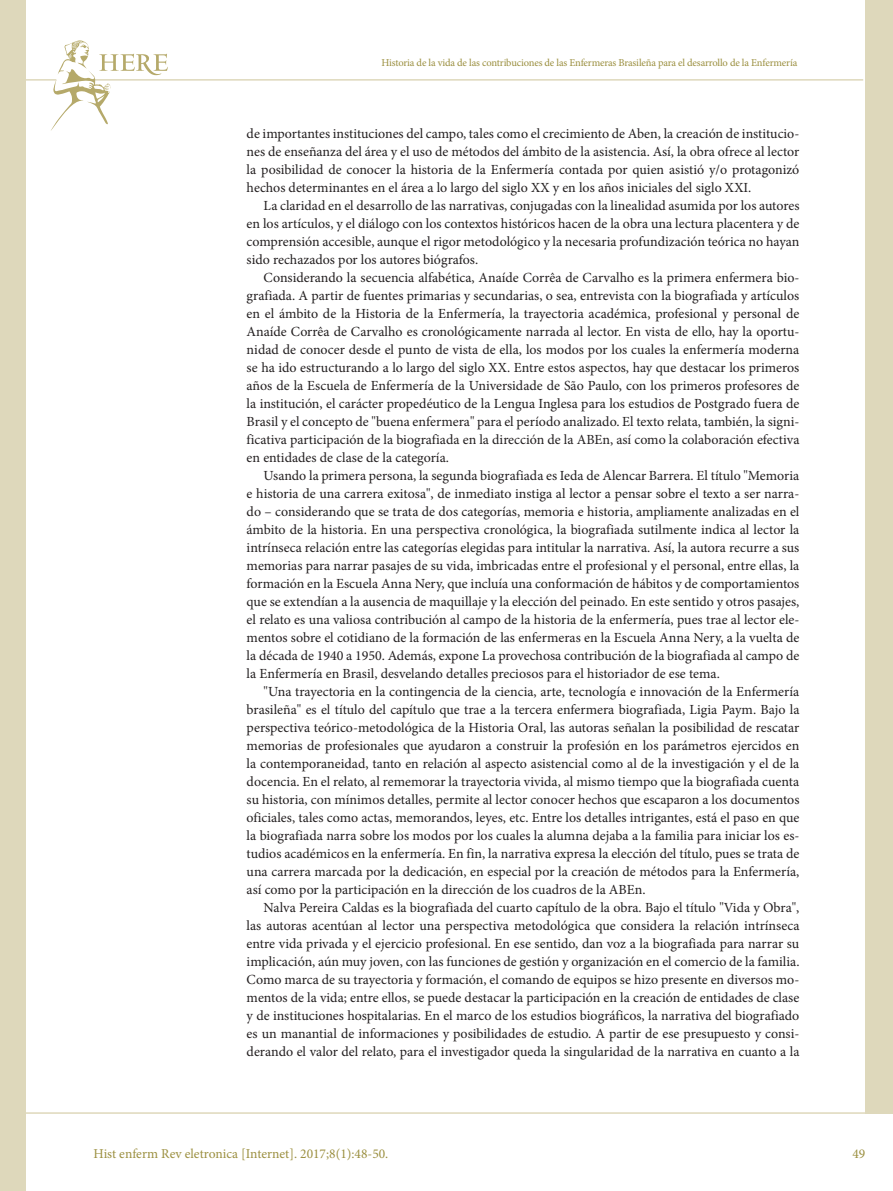
<style>
.page{position:relative;width:893px;height:1191px;background:#fff}
.page>*{position:absolute;margin:0;border:0;box-sizing:border-box;transform-origin:0 0}
.t1{font:13.95px/18px "Minion Pro";color:#231f20;text-align:justify}
.t2{font:13.5px "Minion Pro";color:#9b8f3f}
.t3{font:10.5px "Minion Pro";letter-spacing:-.015em;color:#9b8f3f}
</style>
<div class="page">
<hr style="left:0;top:1112px;width:893px;height:1px;background:#ded8bb">
<hr style="left:0;top:79px;width:863px;height:2px;background:#ded8bb">
<div style="left:865px;top:0;width:28px;height:1113px;background:#ded8bb"></div>
<div style="left:0;top:0;width:26px;height:1191px;background:#ded8bb"></div>
<svg style="left:50px;top:40px;width:118px;height:91px"></svg>
<p class="t3" style="left:381px;top:56px;width:417px">Historia de la vida de las contribuciones de las Enfermeras Brasileña para el desarrollo de la Enfermería</p>
<p class="t1" style="left:247px;top:124px;width:554px">de importantes instituciones del campo, tales como el crecimiento de Aben, la creación de institucio&shy;nes de enseñanza del área y el uso de métodos del ámbito de la asistencia. Así, la obra ofrece al lector la posibilidad de conocer la historia de la Enfermería contada por quien asistió y/o protagonizó hechos determinantes en el área a lo largo del siglo XX y en los años iniciales del siglo XXI.</p>
<p class="t1" style="left:247px;top:196px;width:554px;text-indent:17px">La claridad en el desarrollo de las narrativas, conjugadas con la linealidad asumida por los autores en los artículos, y el diálogo con los contextos históricos hacen de la obra una lectura placentera y de comprensión accesible, aunque el rigor metodológico y la necesaria profundización teórica no hayan sido rechazados por los autores biógrafos.</p>
<p class="t1" style="left:247px;top:268px;width:554px;text-indent:17px">Considerando la secuencia alfabética, Anaíde Corrêa de Carvalho es la primera enfermera bio&shy;grafiada. A partir de fuentes primarias y secundarias, o sea, entrevista con la biografiada y artículos en el ámbito de la Historia de la Enfermería, la trayectoria académica, profesional y personal de Anaíde Corrêa de Carvalho es cronológicamente narrada al lector. En vista de ello, hay la oportu&shy;nidad de conocer desde el punto de vista de ella, los modos por los cuales la enfermería moderna se ha ido estructurando a lo largo del siglo XX. Entre estos aspectos, hay que destacar los primeros años de la Escuela de Enfermería de la Universidade de São Paulo, con los primeros profesores de la institución, el carácter propedéutico de la Lengua Inglesa para los estudios de Postgrado fuera de Brasil y el concepto de "buena enfermera" para el período analizado. El texto relata, también, la signi&shy;ficativa participación de la biografiada en la dirección de la ABEn, así como la colaboración efectiva en entidades de clase de la categoría.</p>
<p class="t1" style="left:247px;top:466px;width:554px;text-indent:17px">Usando la primera persona, la segunda biografiada es Ieda de Alencar Barrera. El título "Memoria e historia de una carrera exitosa", de inmediato instiga al lector a pensar sobre el texto a ser narra&shy;do – considerando que se trata de dos categorías, memoria e historia, ampliamente analizadas en el ámbito de la historia. En una perspectiva cronológica, la biografiada sutilmente indica al lector la intrínseca relación entre las categorías elegidas para intitular la narrativa. Así, la autora recurre a sus memorias para narrar pasajes de su vida, imbricadas entre el profesional y el personal, entre ellas, la formación en la Escuela Anna Nery, que incluía una conformación de hábitos y de comportamientos que se extendían a la ausencia de maquillaje y la elección del peinado. En este sentido y otros pasajes, el relato es una valiosa contribución al campo de la historia de la enfermería, pues trae al lector ele&shy;mentos sobre el cotidiano de la formación de las enfermeras en la Escuela Anna Nery, a la vuelta de la década de 1940 a 1950. Además, expone La provechosa contribución de la biografiada al campo de la Enfermería en Brasil, desvelando detalles preciosos para el historiador de ese tema.</p>
<p class="t1" style="left:247px;top:682px;width:554px;text-indent:17px">"Una trayectoria en la contingencia de la ciencia, arte, tecnología e innovación de la Enfermería brasileña" es el título del capítulo que trae a la tercera enfermera biografiada, Ligia Paym. Bajo la perspectiva teórico-metodológica de la Historia Oral, las autoras señalan la posibilidad de rescatar memorias de profesionales que ayudaron a construir la profesión en los parámetros ejercidos en la contemporaneidad, tanto en relación al aspecto asistencial como al de la investigación y el de la docencia. En el relato, al rememorar la trayectoria vivida, al mismo tiempo que la biografiada cuenta su historia, con mínimos detalles, permite al lector conocer hechos que escaparon a los documentos oficiales, tales como actas, memorandos, leyes, etc. Entre los detalles intrigantes, está el paso en que la biografiada narra sobre los modos por los cuales la alumna dejaba a la familia para iniciar los es&shy;tudios académicos en la enfermería. En fin, la narrativa expresa la elección del título, pues se trata de una carrera marcada por la dedicación, en especial por la creación de métodos para la Enfermería, así como por la participación en la dirección de los cuadros de la ABEn.</p>
<p class="t1" style="left:247px;top:898px;width:554px;text-indent:17px">Nalva Pereira Caldas es la biografiada del cuarto capítulo de la obra. Bajo el título "Vida y Obra", las autoras acentúan al lector una perspectiva metodológica que considera la relación intrínseca entre vida privada y el ejercicio profesional. En ese sentido, dan voz a la biografiada para narrar su implicación, aún muy joven, con las funciones de gestión y organización en el comercio de la familia.<br>Como marca de su trayectoria y formación, el comando de equipos se hizo presente en diversos mo&shy;mentos de la vida; entre ellos, se puede destacar la participación en la creación de entidades de clase y de instituciones hospitalarias. En el marco de los estudios biográficos, la narrativa del biografiado es un manantial de informaciones y posibilidades de estudio. A partir de ese presupuesto y consi&shy;derando el valor del relato, para el investigador queda la singularidad de la narrativa en cuanto a la</p>
<p class="t2" style="left:94px;top:1144px;width:296px">Hist enferm Rev eletronica [Internet]. 2017;8(1):48-50.</p>
<p class="t2" style="left:852px;top:1144px;width:14px">49</p>
</div>
